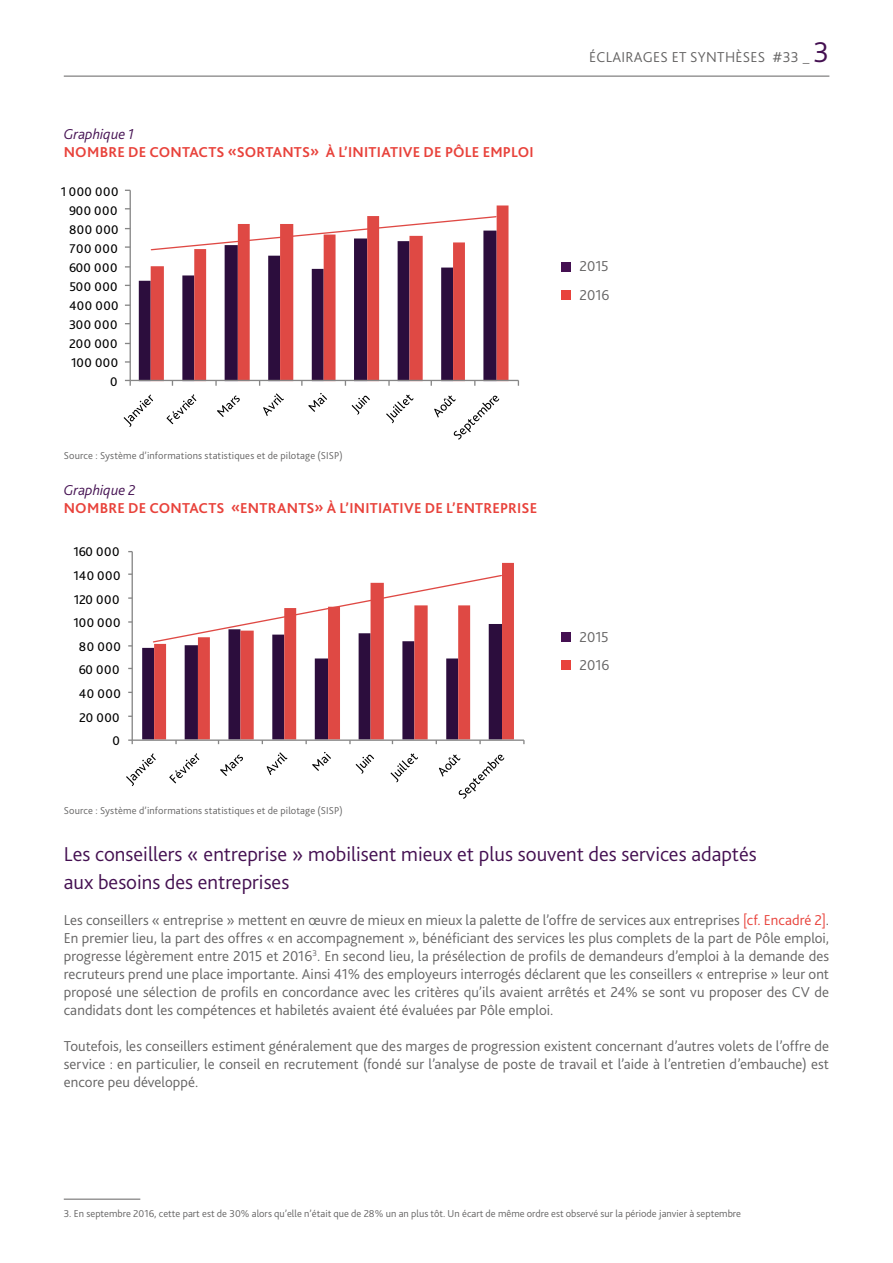
<style>
.page{position:relative;width:893px;height:1263px;background:#fff}
.page>*{position:absolute;margin:0;border:0;box-sizing:border-box;transform-origin:0 0}
.t1{font:300 21px/28.5px "Bliss 2";color:#441051}
.t2{font:300 15px/18px "Bliss 2";letter-spacing:.005em;color:#646363;text-align:justify}
.t3{font:700 15px "Bliss 2";letter-spacing:.015em;color:#e8423b}
.t4{font:italic 300 15px "Bliss 2";color:#441051}
.t5{font:13.35px "Bliss 2";letter-spacing:.04em;color:#000}
.t6{font:13.2px "Bliss 2";letter-spacing:.04em;color:#000}
.t7{font:300 10.5px "Bliss 2";color:#646363}
.s1{font-size:30px;color:#441051}
.s2{color:#e8423b}
</style>
<div class="page">
<hr style="left:64px;top:76px;width:765px;height:1px;background:#646363">
<div style="left:502px;top:563px;width:12px;height:176px;background:#df4944"></div>
<hr style="left:132px;top:552px;width:1px;height:188px;background:#868686">
<hr style="left:132px;top:739px;width:392px;height:2px;background:#868686">
<svg style="left:128px;top:739px;width:5px;height:5px"></svg>
<svg style="left:142px;top:574px;width:361px;height:170px"></svg>
<svg style="left:126px;top:753px;width:30px;height:33px"></svg>
<svg style="left:169px;top:753px;width:30px;height:30px"></svg>
<svg style="left:220px;top:754px;width:23px;height:22px"></svg>
<svg style="left:267px;top:752px;width:20px;height:23px"></svg>
<svg style="left:312px;top:752px;width:19px;height:19px"></svg>
<svg style="left:356px;top:754px;width:18px;height:20px"></svg>
<svg style="left:390px;top:753px;width:28px;height:29px"></svg>
<svg style="left:439px;top:754px;width:65px;height:45px"></svg>
<hr style="left:64px;top:1199px;width:76px;height:1px;background:#646363">
<svg style="left:139px;top:266px;width:12px;height:114px"></svg>
<svg style="left:151px;top:205px;width:357px;height:175px"></svg>
<hr style="left:130px;top:190px;width:1px;height:190px;background:#868686">
<hr style="left:130px;top:380px;width:388px;height:1px;background:#868686">
<svg style="left:125px;top:380px;width:6px;height:6px"></svg>
<svg style="left:150px;top:215px;width:347px;height:36px"></svg>
<svg style="left:124px;top:394px;width:29px;height:33px"></svg>
<svg style="left:166px;top:394px;width:30px;height:30px"></svg>
<svg style="left:217px;top:395px;width:23px;height:22px"></svg>
<svg style="left:263px;top:393px;width:21px;height:23px"></svg>
<svg style="left:308px;top:393px;width:19px;height:19px"></svg>
<svg style="left:351px;top:395px;width:19px;height:20px"></svg>
<svg style="left:386px;top:394px;width:28px;height:29px"></svg>
<svg style="left:434px;top:395px;width:65px;height:45px"></svg>
<div style="left:561px;top:262px;width:10px;height:9px;background:#441051"></div>
<div style="left:561px;top:290px;width:10px;height:10px;background:#e8423b"></div>
<div style="left:561px;top:632px;width:10px;height:10px;background:#441051"></div>
<div style="left:561px;top:661px;width:10px;height:9px;background:#e8423b"></div>
<p class="t4" style="left:64px;top:125px;width:72px">Graphique 1</p>
<p class="t3" style="left:64px;top:143px;width:471px">NOMBRE DE CONTACTS «SORTANTS» À L’INITIATIVE DE PÔLE EMPLOI</p>
<p class="t6" style="left:61px;top:183px;width:59px">1 000 000</p>
<p class="t6" style="left:69px;top:202px;width:50px">900 000</p>
<p class="t6" style="left:69px;top:221px;width:51px">800 000</p>
<p class="t6" style="left:70px;top:240px;width:50px">700 000</p>
<p class="t6" style="left:69px;top:259px;width:50px">600 000</p>
<p class="t6" style="left:69px;top:278px;width:50px">500 000</p>
<p class="t6" style="left:69px;top:297px;width:51px">400 000</p>
<p class="t6" style="left:69px;top:317px;width:50px">300 000</p>
<p class="t6" style="left:69px;top:336px;width:50px">200 000</p>
<p class="t6" style="left:71px;top:355px;width:48px">100 000</p>
<p class="t6" style="left:110px;top:374px;width:9px">0</p>
<p class="t7" style="left:64px;top:448px;width:280px">Source : Système d’informations statistiques et de pilotage (SISP)</p>
<p class="t4" style="left:64px;top:480px;width:73px">Graphique 2</p>
<p class="t3" style="left:64px;top:498px;width:475px">NOMBRE DE CONTACTS «ENTRANTS» À L’INITIATIVE DE L’ENTREPRISE</p>
<p class="t5" style="left:73px;top:544px;width:47px">160 000</p>
<p class="t5" style="left:73px;top:567px;width:49px">140 000</p>
<p class="t5" style="left:74px;top:591px;width:47px">120 000</p>
<p class="t5" style="left:73px;top:614px;width:49px">100 000</p>
<p class="t5" style="left:79px;top:638px;width:43px">80 000</p>
<p class="t5" style="left:79px;top:662px;width:42px">60 000</p>
<p class="t5" style="left:79px;top:685px;width:43px">40 000</p>
<p class="t5" style="left:79px;top:709px;width:42px">20 000</p>
<p class="t5" style="left:112px;top:732px;width:9px">0</p>
<p class="t2" style="left:589px;top:48px;width:242px">ÉCLAIRAGES ET SYNTHÈSES #33 _ <span class="s1">3</span></p>
<p class="t2" style="left:580px;top:252px;width:31px;line-height:28.5px">2015<br>2016</p>
<p class="t2" style="left:580px;top:622px;width:31px;line-height:28.5px">2015<br>2016</p>
<p class="t7" style="left:64px;top:804px;width:280px">Source : Système d’informations statistiques et de pilotage (SISP)</p>
<h1 class="t1" style="left:64px;top:839px;width:695px">Les conseillers « entreprise » mobilisent mieux et plus souvent des services adaptés aux besoins des entreprises</h1>
<p class="t2" style="left:64px;top:911px;width:767px">Les conseillers « entreprise » mettent en œuvre de mieux en mieux la palette de l’offre de services aux entreprises <span class="s2">[cf. Encadré 2]</span>.<br>En premier lieu, la part des offres « en accompagnement », bénéficiant des services les plus complets de la part de Pôle emploi, progresse légèrement entre 2015 et 2016<sup>3</sup>. En second lieu, la présélection de profils de demandeurs d’emploi à la demande des recruteurs prend une place importante. Ainsi 41% des employeurs interrogés déclarent que les conseillers « entreprise » leur ont proposé une sélection de profils en concordance avec les critères qu’ils avaient arrêtés et 24% se sont vu proposer des CV de candidats dont les compétences et habiletés avaient été évaluées par Pôle emploi.</p>
<p class="t2" style="left:64px;top:1037px;width:767px">Toutefois, les conseillers estiment généralement que des marges de progression existent concernant d’autres volets de l’offre de service : en particulier, le conseil en recrutement (fondé sur l’analyse de poste de travail et l’aide à l’entretien d’embauche) est encore peu développé.</p>
<p class="t7" style="left:64px;top:1207px;width:679px">3. En septembre 2016, cette part est de 30% alors qu’elle n’était que de 28% un an plus tôt. Un écart de même ordre est observé sur la période janvier à septembre</p>
</div>
